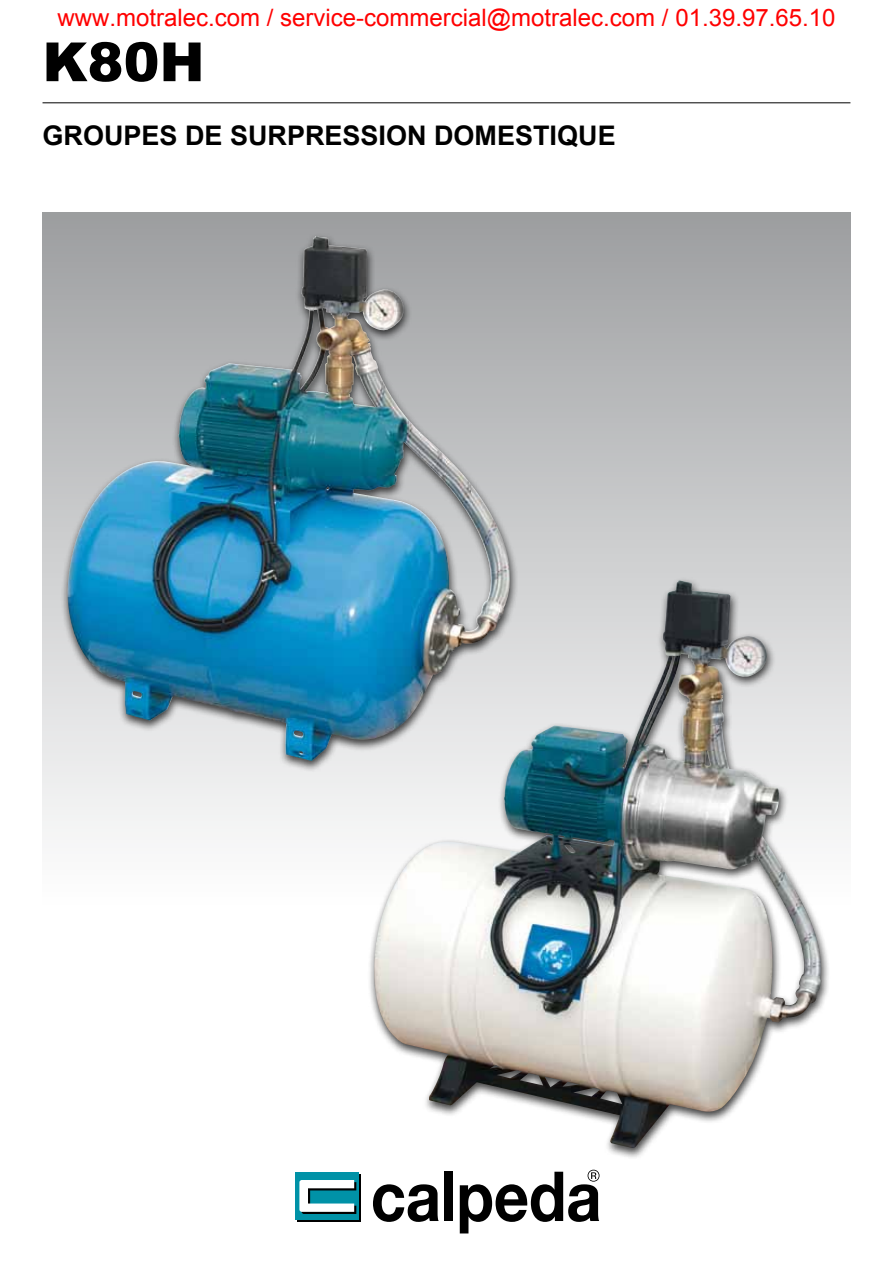
<style>
.page{position:relative;width:893px;height:1263px;background:#fff}
.page>*{position:absolute;margin:0;border:0;box-sizing:border-box;transform-origin:0 0}
.t1{font:900 54px "Arial";color:#000}
.t2{font:700 27px "Arial";color:#000}
.t3{font:24px "Arial";color:#f00}
</style>
<div class="page">
<div style="left:43px;top:213px;width:807px;height:694px;background:linear-gradient(to bottom,#9d9fa1,#fff)"></div>
<hr style="left:43px;top:102px;width:807px;height:1px;background:#000">
<div style="left:60px;top:232px;width:459px;height:540px;background:#000;opacity:.75"></div>
<img style="left:68px;top:236px;width:443px;height:525px">
<div style="left:367px;top:577px;width:463px;height:583px;background:#000;opacity:.75"></div>
<img style="left:374px;top:580px;width:449px;height:568px">
<div style="left:297px;top:1174px;width:64px;height:48px;background:linear-gradient(to right,#000,#000)"></div>
<div style="left:295px;top:1172px;width:63px;height:48px;background:#0092a7"></div>
<svg style="left:299px;top:1180px;width:57px;height:34px"></svg>
<svg style="left:373px;top:1184px;width:66px;height:38px"></svg>
<div style="left:444px;top:1172px;width:9px;height:49px;background:#000"></div>
<svg style="left:460px;top:1170px;width:139px;height:63px"></svg>
<p class="t3" style="left:58px;top:8px;width:779px">www.motralec.com / service-commercial@motralec.com / 01.39.97.65.10</p>
<h1 class="t1" style="left:43px;top:23px;width:164px">K80H</h1>
<p class="t2" style="left:43px;top:117px;width:575px">GROUPES DE SURPRESSION DOMESTIQUE</p>
</div>
